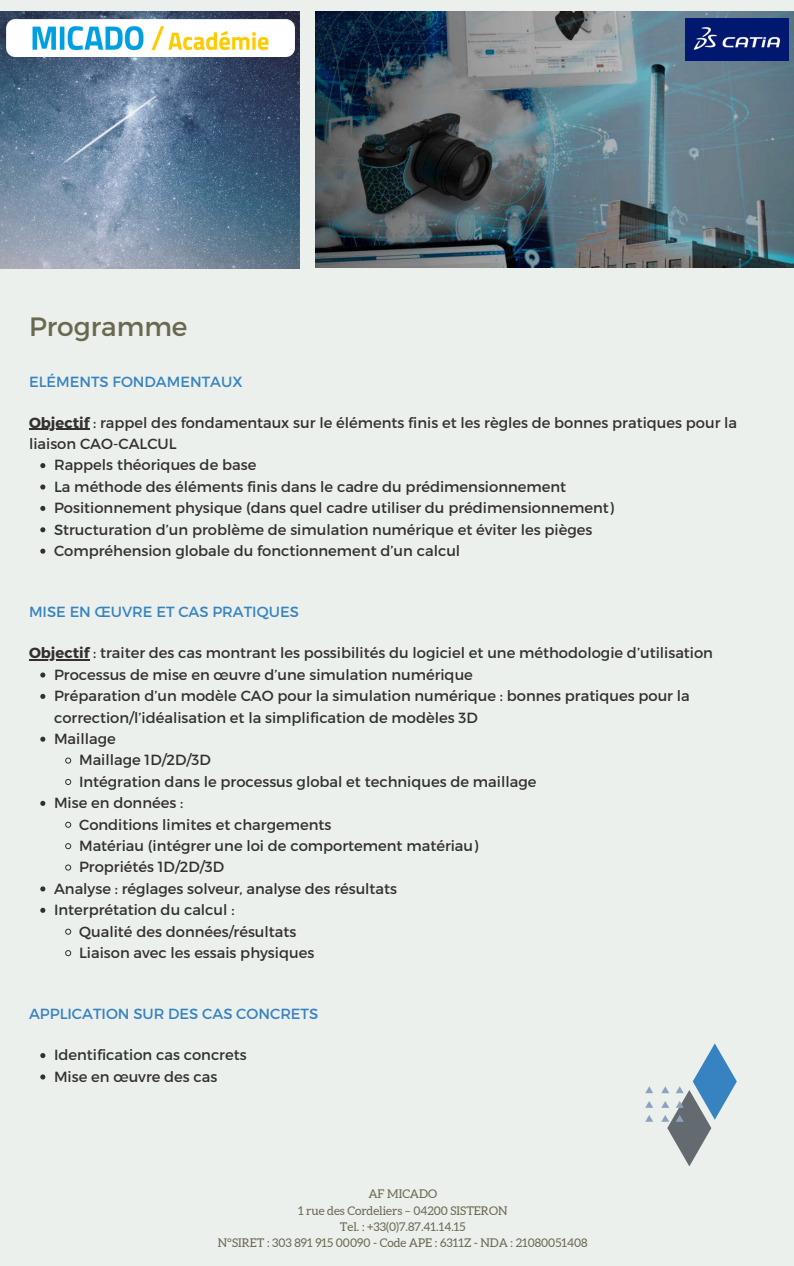
<style>
.page{position:relative;width:794px;height:1266px;background:#fff}
.page>*{position:absolute;margin:0;border:0;box-sizing:border-box;transform-origin:0 0}
.t1{font:26.47px "Montserrat";color:#6b6850}
.t2{font:14.7px/21.4px "Montserrat";color:#333130}
.t3{font:14.7px "Montserrat";color:#3783c2}
.t4{font:12px/16.4px "Aleo";color:#6b6850;text-align:center}
.s1{font-weight:700}
</style>
<div class="page">
<div style="left:0;top:0;width:793px;height:1266px;background:#ebf0ed"></div>
<svg style="left:645px;top:1086px;width:8px;height:7px"></svg>
<svg style="left:645px;top:1101px;width:8px;height:7px"></svg>
<svg style="left:645px;top:1115px;width:8px;height:6px"></svg>
<svg style="left:661px;top:1043px;width:75px;height:123px"></svg>
<svg style="left:40px;top:463px;width:5px;height:5px"></svg>
<svg style="left:40px;top:484px;width:5px;height:5px"></svg>
<svg style="left:40px;top:506px;width:5px;height:5px"></svg>
<svg style="left:40px;top:527px;width:5px;height:5px"></svg>
<svg style="left:40px;top:548px;width:5px;height:6px"></svg>
<svg style="left:40px;top:672px;width:5px;height:5px"></svg>
<svg style="left:40px;top:694px;width:5px;height:5px"></svg>
<svg style="left:40px;top:736px;width:5px;height:6px"></svg>
<svg style="left:65px;top:757px;width:6px;height:7px"></svg>
<svg style="left:65px;top:779px;width:6px;height:6px"></svg>
<svg style="left:40px;top:801px;width:5px;height:5px"></svg>
<svg style="left:65px;top:821px;width:6px;height:7px"></svg>
<svg style="left:65px;top:843px;width:6px;height:6px"></svg>
<svg style="left:65px;top:864px;width:6px;height:7px"></svg>
<svg style="left:40px;top:886px;width:5px;height:5px"></svg>
<svg style="left:40px;top:908px;width:5px;height:5px"></svg>
<svg style="left:65px;top:928px;width:6px;height:7px"></svg>
<svg style="left:65px;top:950px;width:6px;height:6px"></svg>
<svg style="left:40px;top:1053px;width:5px;height:5px"></svg>
<svg style="left:40px;top:1074px;width:5px;height:5px"></svg>
<hr style="left:29px;top:429px;width:60px;height:1px;background:#333130">
<hr style="left:29px;top:659px;width:60px;height:1px;background:#333130">
<img style="left:0;top:11px;width:299px;height:258px">
<img style="left:315px;top:11px;width:478px;height:256px">
<img style="left:6px;top:20px;width:288px;height:36px">
<img style="left:685px;top:18px;width:102px;height:42px">
<h1 class="t1" style="left:29px;top:309px;width:160px">Programme</h1>
<p class="t3" style="left:29px;top:372px;width:215px">ELÉMENTS FONDAMENTAUX</p>
<p class="t2" style="left:29px;top:411px;width:709px"><span class="s1">Objectif</span> : rappel des fondamentaux sur le éléments finis et les règles de bonnes pratiques pour la liaison CAO-CALCUL</p>
<p class="t2" style="left:54px;top:454px;width:561px">Rappels théoriques de base<br>La méthode des éléments finis dans le cadre du prédimensionnement Positionnement physique (dans quel cadre utiliser du prédimensionnement)<br>Structuration d’un problème de simulation numérique et éviter les pièges Compréhension globale du fonctionnement d’un calcul</p>
<p class="t3" style="left:29px;top:602px;width:271px">MISE EN ŒUVRE ET CAS PRATIQUES</p>
<p class="t2" style="left:29px;top:642px;width:685px"><span class="s1">Objectif</span> : traiter des cas montrant les possibilités du logiciel et une méthodologie d’utilisation</p>
<p class="t2" style="left:54px;top:663px;width:420px">Processus de mise en œuvre d’une simulation numérique</p>
<p class="t2" style="left:54px;top:684px;width:637px">Préparation d’un modèle CAO pour la simulation numérique : bonnes pratiques pour la</p>
<p class="t2" style="left:54px;top:706px;width:425px">correction/l’idéalisation et la simplification de modèles 3D</p>
<p class="t2" style="left:54px;top:727px;width:63px">Maillage</p>
<p class="t2" style="left:79px;top:749px;width:133px">Maillage 1D/2D/3D</p>
<p class="t2" style="left:79px;top:770px;width:458px">Intégration dans le processus global et techniques de maillage</p>
<p class="t2" style="left:54px;top:791px;width:131px">Mise en données :</p>
<p class="t2" style="left:79px;top:813px;width:254px">Conditions limites et chargements</p>
<p class="t2" style="left:79px;top:834px;width:400px">Matériau (intégrer une loi de comportement matériau)</p>
<p class="t2" style="left:79px;top:855px;width:146px">Propriétés 1D/2D/3D</p>
<p class="t2" style="left:54px;top:877px;width:344px">Analyse : réglages solveur, analyse des résultats</p>
<p class="t2" style="left:54px;top:898px;width:182px">Interprétation du calcul :</p>
<p class="t2" style="left:79px;top:920px;width:219px">Qualité des données/résultats</p>
<p class="t2" style="left:79px;top:941px;width:236px">Liaison avec les essais physiques</p>
<p class="t3" style="left:29px;top:1004px;width:290px">APPLICATION SUR DES CAS CONCRETS</p>
<p class="t2" style="left:54px;top:1043px;width:194px">Identification cas concrets<br>Mise en œuvre des cas</p>
<p class="t4" style="left:218px;top:1186px;width:371px">AF MICADO<br>1 rue des Cordeliers – 04200 SISTERON<br>Tel. : +33(0)7.87.41.14.15<br>N°SIRET : 303 891 915 00090 - Code APE : 6311Z - NDA : 21080051408</p>
</div>
